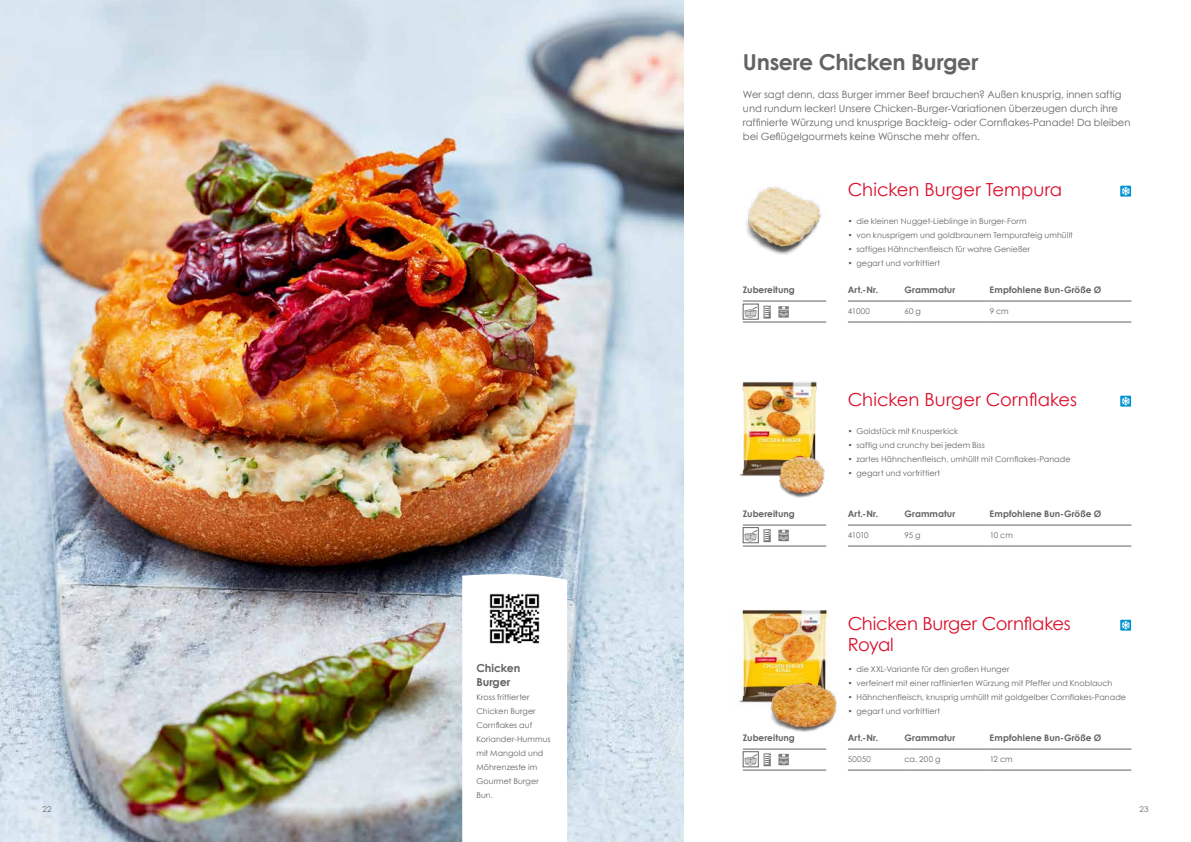
<style>
.page{position:relative;width:1191px;height:842px;background:#fff}
.page>*{position:absolute;margin:0;border:0;box-sizing:border-box;transform-origin:0 0}
.t1{font:700 22px "Century Gothic";letter-spacing:-.015em;color:#636365}
.t2{font:18px/21px "Century Gothic";letter-spacing:-.01em;color:#da0e2b}
.t3{font:700 11px/14px "Century Gothic";letter-spacing:-.01em;color:#636365}
.t4{font:10px/14px "Century Gothic";letter-spacing:-.005em;color:#636365}
.t5{font:700 9px "Century Gothic";letter-spacing:.005em;color:#636365}
.t6{font:8px/14px "Century Gothic";letter-spacing:.01em;color:#636365}
</style>
<div class="page">
<img style="left:739px;top:381px;width:78px;height:95px">
<img style="left:735px;top:609px;width:93px;height:94px">
<img style="left:758px;top:455px;width:67px;height:43px">
<img style="left:0;top:0;width:683px;height:842px">
<svg style="left:462px;top:570px;width:105px;height:272px"></svg>
<img style="left:484px;top:588px;width:60px;height:60px">
<hr style="left:848px;top:301px;width:56px;height:1px;background:#636365">
<hr style="left:904px;top:301px;width:85px;height:1px;background:#636365">
<hr style="left:989px;top:301px;width:142px;height:1px;background:#636365">
<hr style="left:848px;top:322px;width:56px;height:1px;background:#636365">
<hr style="left:904px;top:322px;width:85px;height:1px;background:#636365">
<hr style="left:989px;top:322px;width:142px;height:1px;background:#636365">
<img style="left:746px;top:186px;width:75px;height:69px">
<hr style="left:848px;top:525px;width:56px;height:1px;background:#636365">
<hr style="left:904px;top:525px;width:85px;height:1px;background:#636365">
<hr style="left:989px;top:525px;width:142px;height:1px;background:#636365">
<hr style="left:848px;top:546px;width:56px;height:1px;background:#636365">
<hr style="left:904px;top:546px;width:85px;height:1px;background:#636365">
<hr style="left:989px;top:546px;width:142px;height:1px;background:#636365">
<hr style="left:848px;top:749px;width:56px;height:1px;background:#636365">
<hr style="left:904px;top:749px;width:85px;height:1px;background:#636365">
<hr style="left:989px;top:749px;width:142px;height:1px;background:#636365">
<hr style="left:848px;top:770px;width:56px;height:1px;background:#636365">
<hr style="left:904px;top:770px;width:85px;height:1px;background:#636365">
<hr style="left:989px;top:770px;width:142px;height:1px;background:#636365">
<img style="left:763px;top:675px;width:74px;height:57px">
<svg style="left:1120px;top:396px;width:11px;height:10px"></svg>
<svg style="left:1121px;top:397px;width:8px;height:8px"></svg>
<svg style="left:1120px;top:620px;width:11px;height:10px"></svg>
<svg style="left:1121px;top:621px;width:8px;height:8px"></svg>
<svg style="left:1120px;top:186px;width:11px;height:10px"></svg>
<svg style="left:1121px;top:187px;width:8px;height:8px"></svg>
<hr style="left:743px;top:301px;width:83px;height:1px;background:#636365">
<hr style="left:743px;top:322px;width:83px;height:1px;background:#636365">
<svg style="left:745px;top:307px;width:11px;height:10px"></svg>
<div style="left:743px;top:304px;width:15px;height:15px;border:1px solid #636365"></div>
<svg style="left:763px;top:306px;width:8px;height:13px"></svg>
<svg style="left:778px;top:306px;width:11px;height:12px"></svg>
<hr style="left:743px;top:525px;width:83px;height:1px;background:#636365">
<hr style="left:743px;top:546px;width:83px;height:1px;background:#636365">
<svg style="left:745px;top:530px;width:11px;height:11px"></svg>
<div style="left:743px;top:527px;width:15px;height:16px;border:1px solid #636365"></div>
<svg style="left:763px;top:529px;width:8px;height:13px"></svg>
<svg style="left:778px;top:530px;width:11px;height:11px"></svg>
<hr style="left:743px;top:749px;width:83px;height:1px;background:#636365">
<hr style="left:743px;top:770px;width:83px;height:1px;background:#636365">
<svg style="left:745px;top:754px;width:11px;height:11px"></svg>
<div style="left:743px;top:751px;width:15px;height:16px;border:1px solid #636365"></div>
<svg style="left:763px;top:753px;width:8px;height:13px"></svg>
<svg style="left:778px;top:754px;width:11px;height:11px"></svg>
<h1 class="t1" style="left:743px;top:45px;width:237px">Unsere Chicken Burger</h1>
<p class="t4" style="left:743px;top:87px;width:389px">Wer sagt denn, dass Burger immer Beef brauchen? Außen knusprig, innen saftig und rundum lecker! Unsere Chicken-Burger-Variationen überzeugen durch ihre raffinierte Würzung und knusprige Backteig- oder Cornflakes-Panade! Da bleiben bei Geflügelgourmets keine Wünsche mehr offen.</p>
<h3 class="t3" style="left:476px;top:661px;width:45px">Chicken<br>Burger</h3>
<p class="t6" style="left:476px;top:690px;width:76px">Kross frittierter<br>Chicken Burger<br>Cornflakes auf<br>Koriander-Hummus mit Mangold und<br>Möhrenzeste im<br>Gourmet Burger<br>Bun.</p>
<p class="t5" style="left:743px;top:283px;width:53px">Zubereitung</p>
<p class="t5" style="left:743px;top:507px;width:53px">Zubereitung</p>
<p class="t5" style="left:743px;top:731px;width:53px">Zubereitung</p>
<h2 class="t2" style="left:848px;top:179px;width:216px">Chicken Burger Tempura</h2>
<p class="t6" style="left:848px;top:214px;width:180px">• die kleinen Nugget-Lieblinge in Burger-Form</p>
<p class="t6" style="left:848px;top:228px;width:227px">• von knusprigem und goldbraunem Tempurateig umhüllt</p>
<p class="t6" style="left:848px;top:242px;width:184px">• saftiges Hähnchenfleisch für wahre Genießer</p>
<p class="t6" style="left:848px;top:256px;width:94px">• gegart und vorfrittiert</p>
<p class="t5" style="left:848px;top:283px;width:32px">Art.-Nr.</p>
<p class="t5" style="left:904px;top:283px;width:52px">Grammatur</p>
<p class="t5" style="left:989px;top:283px;width:113px">Empfohlene Bun-Größe Ø</p>
<p class="t6" style="left:848px;top:304px;width:24px">41000</p>
<p class="t6" style="left:904px;top:304px;width:18px">60 g</p>
<p class="t6" style="left:989px;top:304px;width:21px">9 cm</p>
<h2 class="t2" style="left:848px;top:389px;width:231px">Chicken Burger Cornflakes</h2>
<p class="t6" style="left:848px;top:424px;width:112px">• Goldstück mit Knusperkick</p>
<p class="t6" style="left:848px;top:438px;width:138px">• saftig und crunchy bei jedem Biss</p>
<p class="t6" style="left:848px;top:452px;width:224px">• zartes Hähnchenfleisch, umhüllt mit Cornflakes-Panade</p>
<p class="t6" style="left:848px;top:466px;width:94px">• gegart und vorfrittiert</p>
<p class="t5" style="left:848px;top:507px;width:32px">Art.-Nr.</p>
<p class="t5" style="left:904px;top:507px;width:52px">Grammatur</p>
<p class="t5" style="left:989px;top:507px;width:113px">Empfohlene Bun-Größe Ø</p>
<p class="t6" style="left:848px;top:528px;width:22px">41010</p>
<p class="t6" style="left:904px;top:528px;width:17px">95 g</p>
<p class="t6" style="left:989px;top:528px;width:25px">10 cm</p>
<h2 class="t2" style="left:848px;top:613px;width:224px">Chicken Burger Cornflakes<br>Royal</h2>
<p class="t6" style="left:848px;top:662px;width:163px">• die XXL-Variante für den großen Hunger</p>
<p class="t6" style="left:848px;top:676px;width:266px">• verfeinert mit einer raffinierten Würzung mit Pfeffer und Knoblauch</p>
<p class="t6" style="left:848px;top:690px;width:280px">• Hähnchenfleisch, knusprig umhüllt mit goldgelber Cornflakes-Panade</p>
<p class="t6" style="left:848px;top:704px;width:94px">• gegart und vorfrittiert</p>
<p class="t5" style="left:848px;top:731px;width:32px">Art.-Nr.</p>
<p class="t5" style="left:904px;top:731px;width:52px">Grammatur</p>
<p class="t5" style="left:989px;top:731px;width:113px">Empfohlene Bun-Größe Ø</p>
<p class="t6" style="left:848px;top:752px;width:25px">50050</p>
<p class="t6" style="left:904px;top:752px;width:37px">ca. 200 g</p>
<p class="t6" style="left:989px;top:752px;width:25px">12 cm</p>
<p class="t6" style="left:43px;top:802px;width:11px">22</p>
<p class="t6" style="left:1139px;top:802px;width:10px">23</p>
</div>
